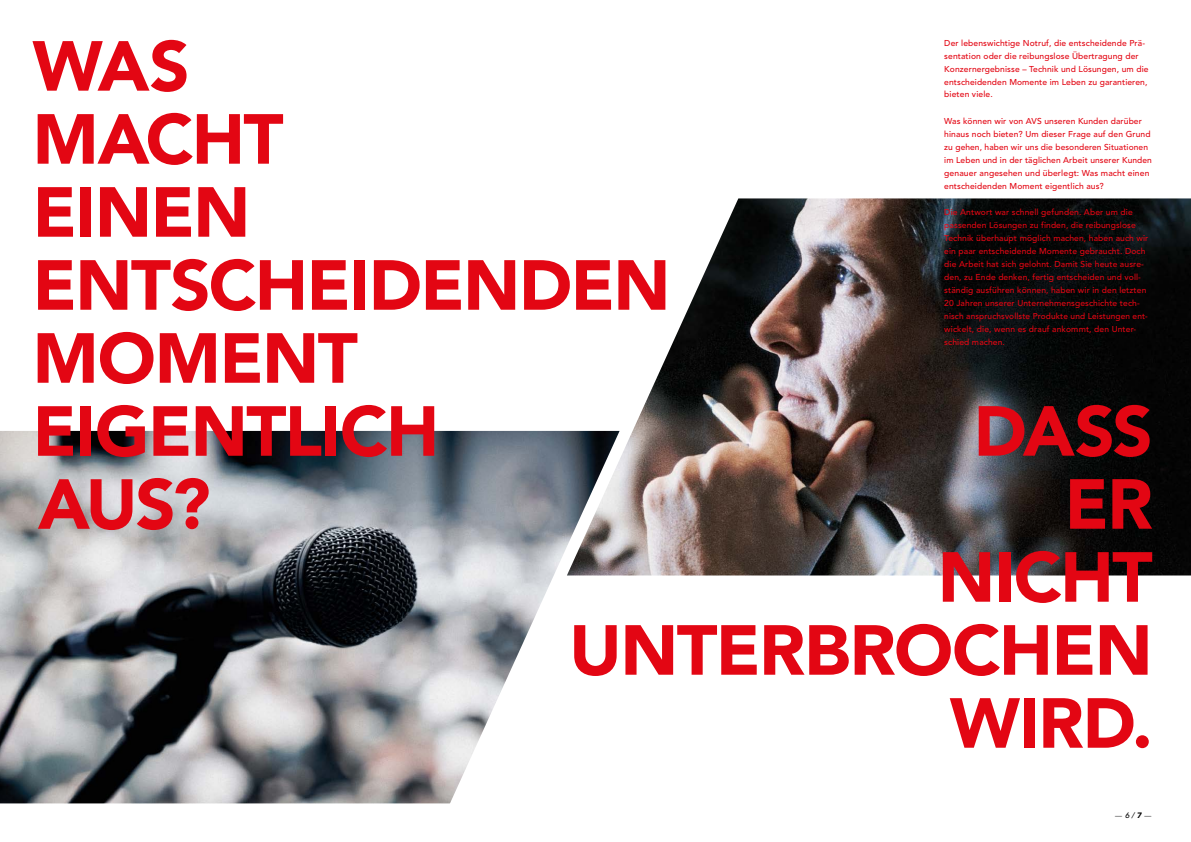
<style>
.page{position:relative;width:1191px;height:842px;background:#fff}
.page>*{position:absolute;margin:0;border:0;box-sizing:border-box;transform-origin:0 0}
.t1{font:900 70px/73px "Avenir";letter-spacing:-.02em;color:#e30613}
.t2{font:500 8.5px/13px "Avenir";letter-spacing:.015em;color:#e30613}
.t3{font:300 7.8px "Avenir";color:#000;scale:1.78 1}
.s1{font-weight:500;font-style:italic}
.s2{font-weight:900;font-style:italic}
</style>
<div class="page">
<img style="left:0;top:431px;width:619px;height:372px">
<img style="left:567px;top:198px;width:624px;height:377px">
<p class="t2" style="left:944px;top:36px;width:206px">Der lebenswichtige Notruf, die entscheidende Prä&shy;sentation oder die reibungslose Übertragung der Konzernergebnisse – Technik und Lösungen, um die entscheidenden Momente im Leben zu garantieren, bieten viele.</p>
<p class="t2" style="left:944px;top:114px;width:209px">Was können wir von AVS unseren Kunden darüber hinaus noch bieten? Um dieser Frage auf den Grund zu gehen, haben wir uns die besonderen Situationen im Leben und in der täglichen Arbeit unserer Kunden genauer angesehen und überlegt: Was macht einen entscheidenden Moment eigentlich aus?</p>
<p class="t2" style="left:944px;top:205px;width:206px">Die Antwort war schnell gefunden. Aber um die passenden Lösungen zu finden, die reibungslose Technik überhaupt möglich machen, haben auch wir ein paar entscheidende Momente gebraucht. Doch die Arbeit hat sich gelohnt. Damit Sie heute ausre&shy;den, zu Ende denken, fertig entscheiden und voll&shy;ständig ausführen können, haben wir in den letzten 20 Jahren unserer Unternehmensgeschichte tech&shy;nisch anspruchsvollste Produkte und Leistungen ent&shy;wickelt, die, wenn es drauf ankommt, den Unter&shy;schied machen.</p>
<h1 class="t1" style="left:33px;top:29px;width:639px">WAS<br>MACHT<br>EINEN<br>ENTSCHEIDENDEN<br>MOMENT<br>EIGENTLICH<br>AUS?</h1>
<h1 class="t1" style="left:569px;top:394px;width:585px;text-align:right">DASS<br>ER<br>NICHT<br>UNTERBROCHEN<br>WIRD.</h1>
<p class="t3" style="left:1115px;top:811px;width:22px">–<span class="s1">6/</span><span class="s2">7</span>–</p>
</div>
